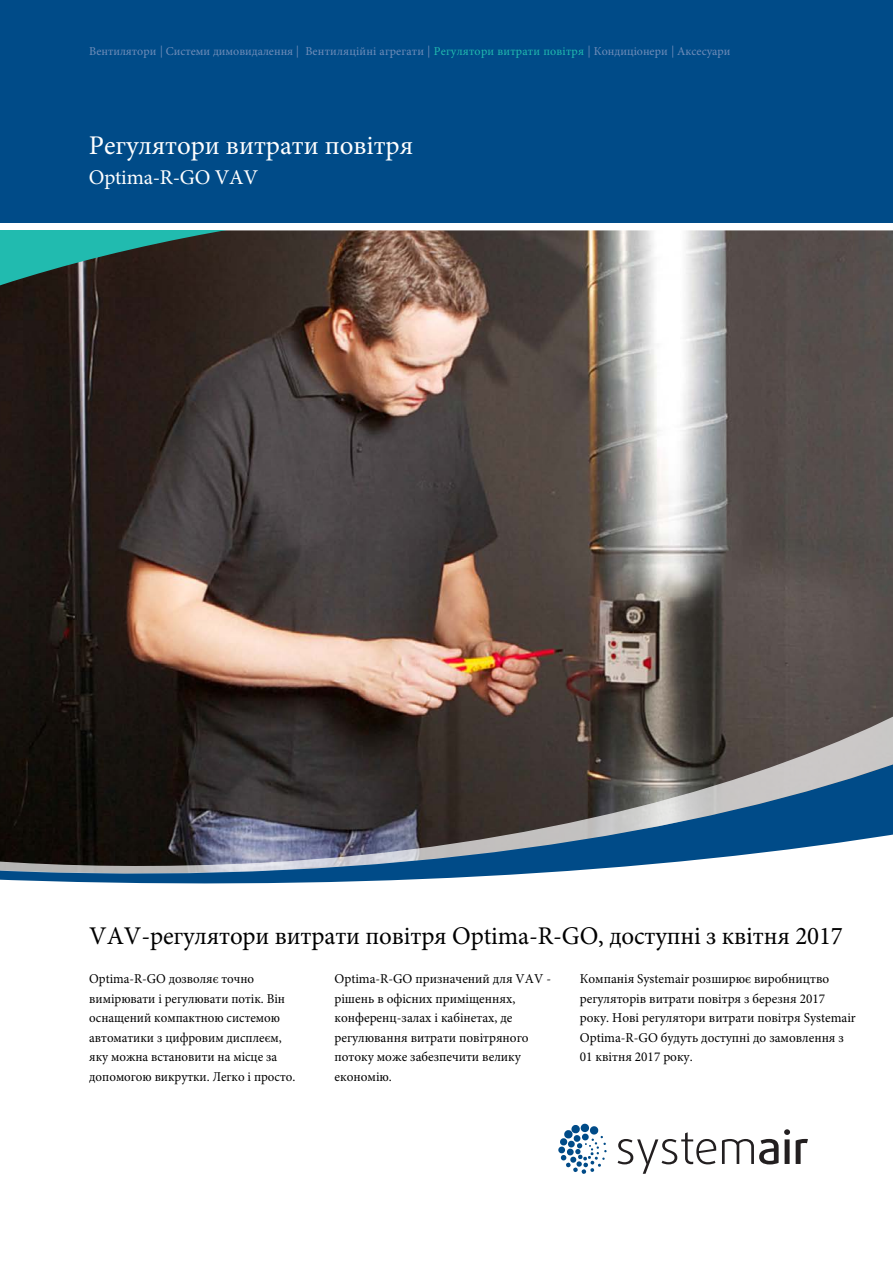
<style>
.page{position:relative;width:893px;height:1263px;background:#fff}
.page>*{position:absolute;margin:0;border:0;box-sizing:border-box;transform-origin:0 0}
.Forside_overskrift_b{font:27px "Minion Pro";color:#fff}
.Brød{font:25.5px "Minion Pro";letter-spacing:-.005em;color:#000}
.Forside_overskrift_b-2{font:21px "Minion Pro";letter-spacing:-.01em;color:#fff}
.Brød-2{font:13.5px/19.5px "Minion Pro";color:#000}
.Brød-3{font:13.5px/19.5px "Minion Pro";color:#000;scale:.96 1}
.Forside_top{font:12px "Minion Pro";color:#708db9}
.s1{font-family:"Daxline Offc Pro";font-weight:300}
.s2{color:#21bbaf}
</style>
<div class="page">
<div style="left:0;top:0;width:893px;height:223px;background:#004b88"></div>
<svg style="left:618px;top:1129px;width:190px;height:45px"></svg>
<svg style="left:558px;top:1124px;width:49px;height:50px"></svg>
<img style="left:0;top:230px;width:893px;height:476px">
<svg style="left:0;top:706px;width:893px;height:178px;background:#4b525b"></svg>
<svg style="left:0;top:230px;width:317px;height:80px;background:#2d463f"></svg>
<p class="Forside_top" style="left:89px;top:43px;width:643px">Вентилятори <span class="s1">|</span> Системи димовидалення <span class="s1">|</span> Вентиляційні агрегати <span class="s1">|</span> <span class="s2">Регулятори витрати повітря</span> <span class="s1">|</span> Кондиціонери <span class="s1">|</span> Аксесуари</p>
<p class="Forside_overskrift_b" style="left:89px;top:127px;width:326px">Регулятори витрати повітря</p>
<p class="Forside_overskrift_b-2" style="left:89px;top:163px;width:171px">Optima-R-GO VAV</p>
<p class="Brød" style="left:89px;top:919px;width:755px">VAV-регулятори витрати повітря Optima-R-GO, доступні з квітня 2017</p>
<p class="Brød-3" style="left:89px;top:969px;width:216px">Optima-R-GO дозволяє точно вимірювати і регулювати потік. Він оснащений компактною системою автоматики з цифровим дисплеєм, яку можна встановити на місце за допомогою викрутки. Легко і просто.</p>
<p class="Brød-2" style="left:334px;top:969px;width:218px">Optima-R-GO призначений для VAV - рішень в офісних приміщеннях, конференц-залах і кабінетах, де регулювання витрати повітряного потоку може забезпечити велику економію.</p>
<p class="Brød-2" style="left:580px;top:969px;width:277px">Компанія Systemair розширює виробництво регуляторів витрати повітря з березня 2017 року. Нові регулятори витрати повітря Systemair Optima-R-GO будуть доступні до замовлення з 01 квітня 2017 року.</p>
</div>
